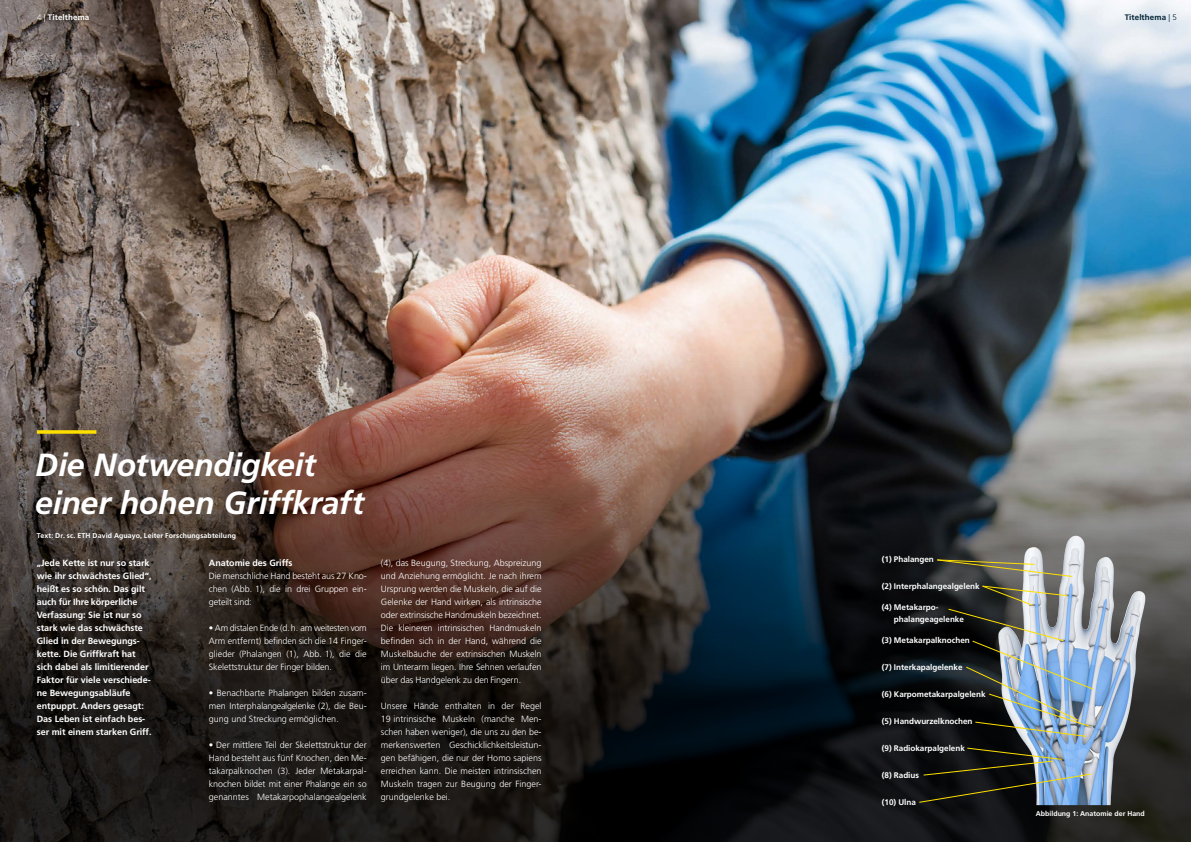
<style>
.page{position:relative;width:1191px;height:842px;background:#fff}
.page>*{position:absolute;margin:0;border:0;box-sizing:border-box;transform-origin:0 0}
.t1{font:italic 700 32px/38px "Frutiger LT Std";letter-spacing:-.01em;color:#fff}
.t2{font:300 9px/13px "Frutiger LT Std";letter-spacing:-.01em;color:#fff;text-align:justify}
.t3{font:700 9px/13px "Frutiger LT Std";letter-spacing:-.005em;color:#fff}
.t4{font:700 8.1px/11.8px "Frutiger LT Std";letter-spacing:-.005em;color:#fff}
.t5{font:700 8px "Frutiger LT Std";letter-spacing:.015em;color:#fff}
.t6{font:700 8px "Frutiger LT Std";letter-spacing:.015em;color:#002231}
.t7{font:700 7px "Frutiger LT Std";letter-spacing:.015em;color:#fff}
.s1{font-weight:300}
</style>
<div class="page">
<img style="left:0;top:0;width:1191px;height:303px">
<img style="left:0;top:303px;width:1191px;height:539px">
<svg style="left:37px;top:430px;width:59px;height:4px"></svg>
<img style="left:1000px;top:536px;width:72px;height:49px">
<img style="left:918px;top:747px;width:173px;height:56px">
<svg style="left:936px;top:559px;width:137px;height:18px;background:#82806c"></svg>
<img style="left:947px;top:585px;width:147px;height:152px">
<p class="t5" style="left:37px;top:12px;width:54px"><span class="s1">4 |</span> Titelthema</p>
<p class="t6" style="left:1124px;top:12px;width:54px">Titelthema <span class="s1">| 5</span></p>
<h1 class="t1" style="left:35px;top:446px;width:330px">Die Notwendigkeit einer hohen Griffkraft</h1>
<p class="t7" style="left:37px;top:532px;width:201px">Text: Dr. sc. ETH David Aguayo, Leiter Forschungsabteilung</p>
<p class="t3" style="left:37px;top:556px;width:116px">„Jede Kette ist nur so stark wie ihr schwächstes Glied“, heißt es so schön. Das gilt auch für Ihre körperliche<br>Verfassung: Sie ist nur so stark wie das schwächste<br>Glied in der Bewegungs&shy;kette. Die Griffkraft hat sich dabei als limitierender<br>Faktor für viele verschiede&shy;ne Bewegungsabläufe entpuppt. Anders gesagt:<br>Das Leben ist einfach bes&shy;ser mit einem starken Griff.</p>
<p class="t3" style="left:209px;top:556px;width:85px">Anatomie des Griffs</p>
<p class="t2" style="left:209px;top:570px;width:159px">Die menschliche Hand besteht aus 27 Kno&shy;chen (Abb. 1), die in drei Gruppen ein&shy;geteilt sind:</p>
<p class="t2" style="left:209px;top:622px;width:159px">• Am distalen Ende (d.h. am weitesten vom Arm entfernt) befinden sich die 14 Finger&shy;glieder (Phalangen (1), Abb. 1), die die Skelettstruktur der Finger bilden.</p>
<p class="t2" style="left:209px;top:687px;width:159px">• Benachbarte Phalangen bilden zusam&shy;men Interphalangealgelenke (2), die Beu&shy;gung und Streckung ermöglichen.</p>
<p class="t2" style="left:209px;top:739px;width:159px">• Der mittlere Teil der Skelettstruktur der Hand besteht aus fünf Knochen, den Me&shy;takarpalknochen (3). Jeder Metakarpal&shy;knochen bildet mit einer Phalange ein so genanntes Metakarpophalangealgelenk</p>
<p class="t2" style="left:381px;top:557px;width:162px">(4), das Beugung, Streckung, Abspreizung und Anziehung ermöglicht. Je nach ihrem Ursprung werden die Muskeln, die auf die Gelenke der Hand wirken, als intrinsische oder extrinsische Handmuskeln bezeichnet.<br>Die kleineren intrinsischen Handmuskeln befinden sich in der Hand, während die Muskelbäuche der extrinsischen Muskeln im Unterarm liegen. Ihre Sehnen verlaufen über das Handgelenk zu den Fingern.</p>
<p class="t2" style="left:381px;top:700px;width:162px">Unsere Hände enthalten in der Regel 19 intrinsische Muskeln (manche Men&shy;schen haben weniger), die uns zu den be&shy;merkenswerten Geschicklichkeitsleistun&shy;gen befähigen, die nur der Homo sapiens erreichen kann. Die meisten intrinsischen Muskeln tragen zur Beugung der Finger&shy;grundgelenke bei.</p>
<p class="t4" style="left:882px;top:553px;width:54px">(1) Phalangen</p>
<p class="t4" style="left:882px;top:580px;width:99px">(2) Interphalangealgelenk</p>
<p class="t4" style="left:894px;top:602px;width:72px;text-indent:-12px">(4) Metakarpo&shy;phalangeagelenke</p>
<p class="t4" style="left:882px;top:634px;width:89px">(3) Metakarpalknochen</p>
<p class="t4" style="left:882px;top:661px;width:82px">(7) Interkapalgelenke</p>
<p class="t4" style="left:882px;top:688px;width:105px">(6) Karpometakarpalgelenk</p>
<p class="t4" style="left:882px;top:715px;width:92px">(5) Handwurzelknochen</p>
<p class="t4" style="left:882px;top:742px;width:84px">(9) Radiokarpalgelenk</p>
<p class="t4" style="left:882px;top:769px;width:39px">(8) Radius</p>
<p class="t4" style="left:882px;top:796px;width:36px">(10) Ulna</p>
<p class="t7" style="left:1036px;top:810px;width:110px">Abbildung 1: Anatomie der Hand</p>
</div>
